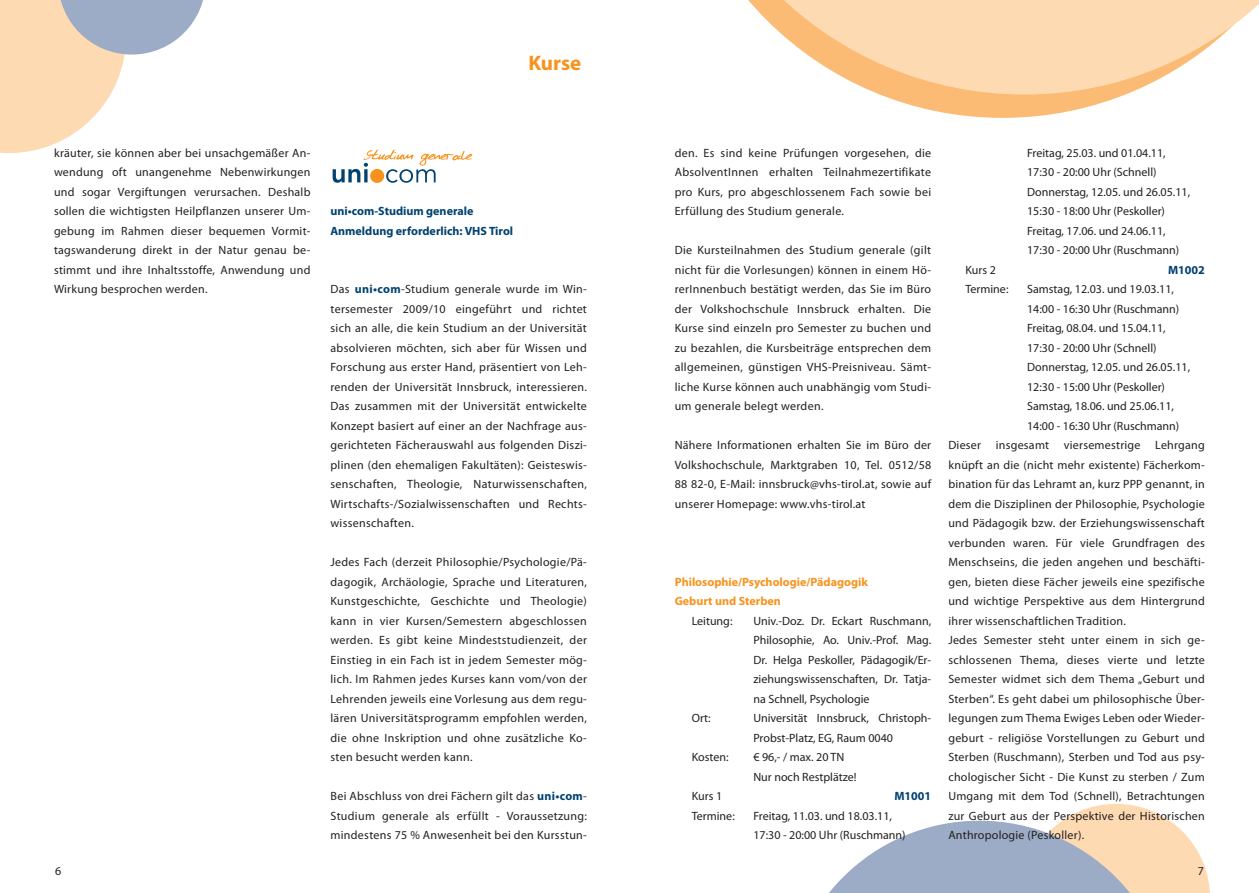
<style>
.page{position:relative;width:1259px;height:893px;background:#fff}
.page>*{position:absolute;margin:0;border:0;box-sizing:border-box;transform-origin:0 0}
.t1{font:700 21px "Myriad Pro";color:#f7931d}
.t2{font:12px/19.5px "Myriad Pro";letter-spacing:.02em;color:#231f20;text-align:justify}
.t3{font:12px/19.5px "Myriad Pro";color:#231f20}
.t4{font:700 12px/19.5px "Myriad Pro";color:#004271}
.t5{font:700 12px/19.5px "Myriad Pro";color:#f7931d}
.s1{font-weight:700;color:#004271}
</style>
<div class="page">
<svg style="left:0;top:0;width:203px;height:153px"></svg>
<svg style="left:829px;top:804px;width:381px;height:89px"></svg>
<svg style="left:881px;top:95px;width:243px;height:23px;fill:#fcbb74"></svg>
<svg style="left:748px;top:0;width:511px;height:95px;fill:#fedab3"></svg>
<svg style="left:333px;top:150px;width:139px;height:33px"></svg>
<h1 class="t1" style="left:528px;top:49px;width:54px">Kurse</h1>
<p class="t2" style="left:54px;top:143px;width:258px">kräuter, sie können aber bei unsachgemäßer An&shy;wendung oft unangenehme Nebenwirkungen und sogar Vergiftungen verursachen. Deshalb sollen die wichtigsten Heilpflanzen unserer Um&shy;gebung im Rahmen dieser bequemen Vormit&shy;tagswanderung direkt in der Natur genau be&shy;stimmt und ihre Inhaltsstoffe, Anwendung und Wirkung besprochen werden.</p>
<p class="t2" style="left:675px;top:143px;width:258px">den. Es sind keine Prüfungen vorgesehen, die AbsolventInnen erhalten Teilnahmezertifikate pro Kurs, pro abgeschlossenem Fach sowie bei Erfüllung des Studium generale.</p>
<p class="t4" style="left:330px;top:201px;width:184px">uni•com-Studium generale<br>Anmeldung erforderlich: VHS Tirol</p>
<p class="t2" style="left:675px;top:240px;width:258px">Die Kursteilnahmen des Studium generale (gilt nicht für die Vorlesungen) können in einem Hö&shy;rerInnenbuch bestätigt werden, das Sie im Büro der Volkshochschule Innsbruck erhalten. Die Kurse sind einzeln pro Semester zu buchen und zu bezahlen, die Kursbeiträge entsprechen dem allgemeinen, günstigen VHS-Preisniveau. Sämt&shy;liche Kurse können auch unabhängig vom Studi&shy;um generale belegt werden.</p>
<p class="t2" style="left:675px;top:435px;width:258px">Nähere Informationen erhalten Sie im Büro der Volkshochschule, Marktgraben 10, Tel. 0512/58<br>88 82-0, E-Mail: innsbruck@vhs-tirol.at, sowie auf unserer Homepage: www.vhs-tirol.at</p>
<p class="t2" style="left:330px;top:279px;width:258px">Das <span class="s1">uni•com</span>-Studium generale wurde im Win&shy;tersemester 2009/10 eingeführt und richtet sich an alle, die kein Studium an der Universität absolvieren möchten, sich aber für Wissen und Forschung aus erster Hand, präsentiert von Leh&shy;renden der Universität Innsbruck, interessieren.<br>Das zusammen mit der Universität entwickelte Konzept basiert auf einer an der Nachfrage aus&shy;gerichteten Fächerauswahl aus folgenden Diszi&shy;plinen (den ehemaligen Fakultäten): Geisteswis&shy;senschaften, Theologie, Naturwissenschaften, Wirtschafts-/Sozialwissenschaften und Rechts&shy;wissenschaften.</p>
<p class="t2" style="left:330px;top:552px;width:258px">Jedes Fach (derzeit Philosophie/Psychologie/Pä&shy;dagogik, Archäologie, Sprache und Literaturen, Kunstgeschichte, Geschichte und Theologie) kann in vier Kursen/Semestern abgeschlossen werden. Es gibt keine Mindeststudienzeit, der Einstieg in ein Fach ist in jedem Semester mög&shy;lich. Im Rahmen jedes Kurses kann vom/von der Lehrenden jeweils eine Vorlesung aus dem regu&shy;lären Universitätsprogramm empfohlen werden, die ohne Inskription und ohne zusätzliche Ko&shy;sten besucht werden kann.</p>
<p class="t2" style="left:330px;top:786px;width:258px">Bei Abschluss von drei Fächern gilt das <span class="s1">uni•com</span>-Studium generale als erfüllt - Voraussetzung: mindestens 75 % Anwesenheit bei den Kursstun-</p>
<p class="t5" style="left:675px;top:572px;width:195px">Philosophie/Psychologie/Pädagogik<br>Geburt und Sterben</p>
<p class="t3" style="left:692px;top:611px;width:42px">Leitung:</p>
<p class="t2" style="left:753px;top:611px;width:179px">Univ.-Doz. Dr. Eckart Ruschmann, Philosophie, Ao. Univ.-Prof. Mag.<br>Dr. Helga Peskoller, Pädagogik/Er&shy;ziehungswissenschaften, Dr. Tatja&shy;na Schnell, Psychologie</p>
<p class="t2" style="left:692px;top:708px;width:20px">Ort:</p>
<p class="t3" style="left:753px;top:708px;width:179px">Universität Innsbruck, Christoph-<br>Probst-Platz, EG, Raum 0040</p>
<p class="t2" style="left:692px;top:747px;width:38px">Kosten:</p>
<p class="t3" style="left:753px;top:747px;width:105px">€ 96,- / max. 20 TN<br>Nur noch Restplätze!</p>
<p class="t2" style="left:692px;top:786px;width:32px">Kurs 1</p>
<p class="t4" style="left:894px;top:786px;width:38px">M1001</p>
<p class="t3" style="left:692px;top:806px;width:45px">Termine:</p>
<p class="t3" style="left:753px;top:806px;width:154px">Freitag, 11.03. und 18.03.11,<br>17:30 - 20:00 Uhr (Ruschmann)</p>
<p class="t3" style="left:1027px;top:143px;width:165px">Freitag, 25.03. und 01.04.11,<br>17:30 - 20:00 Uhr (Schnell)<br>Donnerstag, 12.05. und 26.05.11,<br>15:30 - 18:00 Uhr (Peskoller)<br>Freitag, 17.06. und 24.06.11,<br>17:30 - 20:00 Uhr (Ruschmann)</p>
<p class="t2" style="left:965px;top:260px;width:32px">Kurs 2</p>
<p class="t4" style="left:1168px;top:260px;width:38px">M1002</p>
<p class="t3" style="left:965px;top:279px;width:45px">Termine:</p>
<p class="t3" style="left:1027px;top:279px;width:148px">Samstag, 12.03. und 19.03.11,</p>
<p class="t3" style="left:1027px;top:299px;width:154px">14:00 - 16:30 Uhr (Ruschmann)</p>
<p class="t3" style="left:1027px;top:318px;width:140px">Freitag, 08.04. und 15.04.11,</p>
<p class="t3" style="left:1027px;top:338px;width:131px">17:30 - 20:00 Uhr (Schnell)</p>
<p class="t3" style="left:1027px;top:357px;width:165px">Donnerstag, 12.05. und 26.05.11,</p>
<p class="t3" style="left:1027px;top:377px;width:139px">12:30 - 15:00 Uhr (Peskoller)</p>
<p class="t3" style="left:1027px;top:396px;width:148px">Samstag, 18.06. und 25.06.11,</p>
<p class="t3" style="left:1027px;top:416px;width:154px">14:00 - 16:30 Uhr (Ruschmann)</p>
<p class="t2" style="left:948px;top:435px;width:258px">Dieser insgesamt viersemestrige Lehrgang</p>
<p class="t2" style="left:948px;top:455px;width:258px">knüpft an die (nicht mehr existente) Fächerkom-</p>
<p class="t2" style="left:948px;top:474px;width:258px">bination für das Lehramt an, kurz PPP genannt, in</p>
<p class="t2" style="left:948px;top:494px;width:258px">dem die Disziplinen der Philosophie, Psychologie</p>
<p class="t2" style="left:948px;top:513px;width:258px">und Pädagogik bzw. der Erziehungswissenschaft</p>
<p class="t2" style="left:948px;top:533px;width:258px">verbunden waren. Für viele Grundfragen des</p>
<p class="t2" style="left:948px;top:552px;width:258px">Menschseins, die jeden angehen und beschäfti-</p>
<p class="t2" style="left:948px;top:572px;width:258px">gen, bieten diese Fächer jeweils eine spezifische</p>
<p class="t2" style="left:948px;top:591px;width:258px">und wichtige Perspektive aus dem Hintergrund</p>
<p class="t2" style="left:948px;top:611px;width:179px">ihrer wissenschaftlichen Tradition.</p>
<p class="t2" style="left:948px;top:630px;width:258px">Jedes Semester steht unter einem in sich ge-</p>
<p class="t2" style="left:948px;top:650px;width:258px">schlossenen Thema, dieses vierte und letzte</p>
<p class="t2" style="left:948px;top:669px;width:258px">Semester widmet sich dem Thema „Geburt und</p>
<p class="t2" style="left:948px;top:689px;width:258px">Sterben“. Es geht dabei um philosophische Über-</p>
<p class="t2" style="left:948px;top:708px;width:258px">legungen zum Thema Ewiges Leben oder Wieder-</p>
<p class="t2" style="left:948px;top:728px;width:258px">geburt - religiöse Vorstellungen zu Geburt und</p>
<p class="t2" style="left:948px;top:747px;width:258px">Sterben (Ruschmann), Sterben und Tod aus psy-</p>
<p class="t2" style="left:948px;top:767px;width:258px">chologischer Sicht - Die Kunst zu sterben / Zum</p>
<p class="t2" style="left:948px;top:786px;width:258px">Umgang mit dem Tod (Schnell), Betrachtungen</p>
<p class="t2" style="left:948px;top:806px;width:258px">zur Geburt aus der Perspektive der Historischen</p>
<p class="t2" style="left:948px;top:825px;width:137px">Anthropologie (Peskoller).</p>
<p class="t2" style="left:55px;top:861px;width:8px">6</p>
<p class="t2" style="left:1197px;top:861px;width:8px">7</p>
</div>
